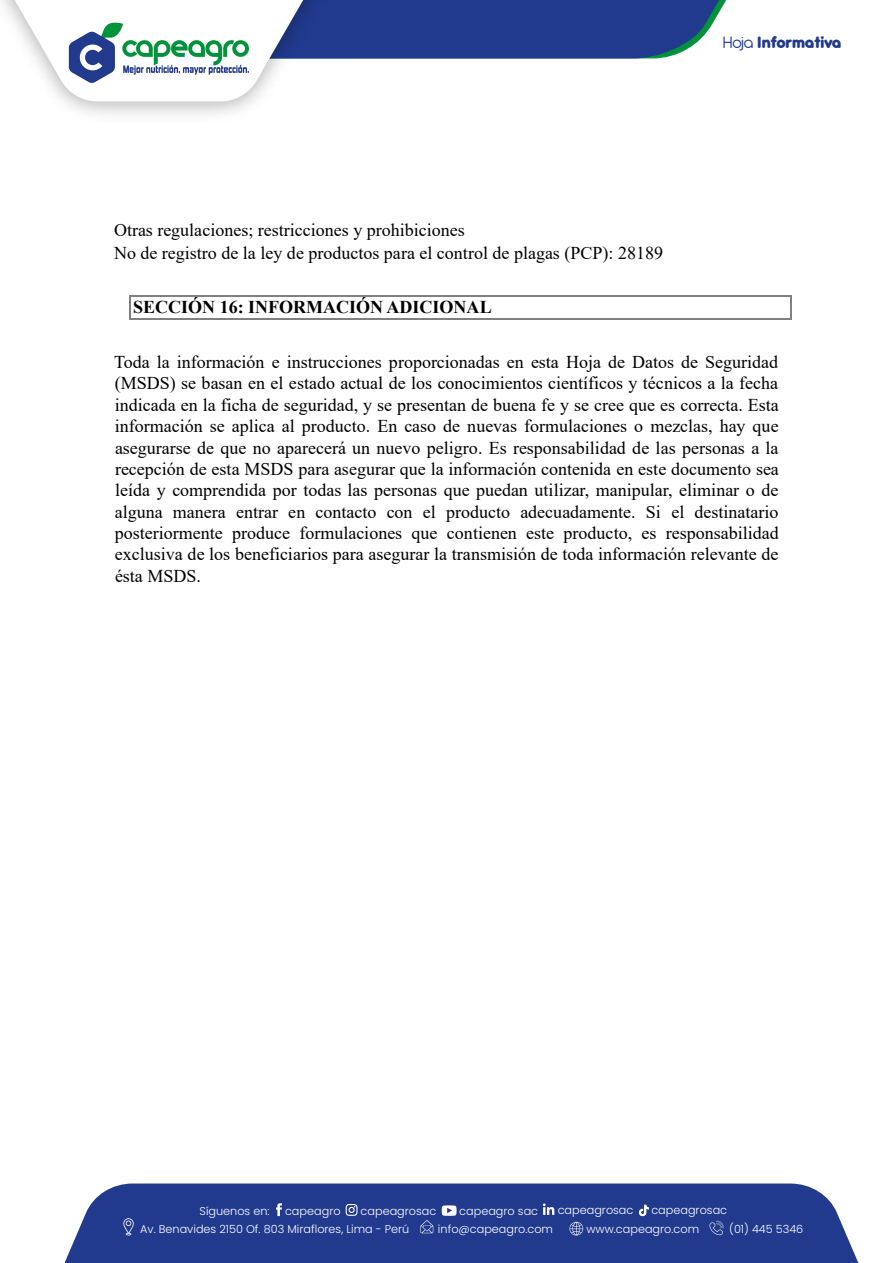
<style>
.page{position:relative;width:893px;height:1263px;background:#fff}
.page>*{position:absolute;margin:0;border:0;box-sizing:border-box;transform-origin:0 0}
.t1{font:18px/21.5px "Times New Roman";color:#000}
.t2{font:700 18px "Times New Roman";color:#000}
.t3{font:800 18px "Antipasto Pro";letter-spacing:-.025em;color:#213a8e}
.t4{font:300 11.25px "Poppins";color:#fff}
.s1{font-weight:400}
</style>
<div class="page">
<hr style="left:131px;top:295px;width:659px;height:2px;background:#808080">
<hr style="left:131px;top:318px;width:659px;height:2px;background:#808080">
<hr style="left:129px;top:297px;width:2px;height:21px;background:#808080">
<svg style="left:790px;top:295px;width:1px;height:25px"></svg>
<div style="left:65px;top:1183px;width:793px;height:80px;background:#213a8e"></div>
<svg style="left:569px;top:1222px;width:14px;height:13px"></svg>
<svg style="left:709px;top:1221px;width:15px;height:14px"></svg>
<svg style="left:123px;top:1218px;width:11px;height:17px"></svg>
<svg style="left:420px;top:1220px;width:13px;height:13px"></svg>
<svg style="left:276px;top:1203px;width:6px;height:13px"></svg>
<svg style="left:346px;top:1204px;width:12px;height:12px"></svg>
<svg style="left:543px;top:1203px;width:11px;height:12px"></svg>
<svg style="left:639px;top:1205px;width:10px;height:11px"></svg>
<svg style="left:442px;top:1205px;width:15px;height:11px"></svg>
<svg style="left:0;top:0;width:726px;height:101px"></svg>
<p class="t3" style="left:722px;top:31px;width:121px"><span class="s1">Hoja</span> Informativa</p>
<p class="t1" style="left:114px;top:217px;width:551px;line-height:23.4px">Otras regulaciones; restricciones y prohibiciones<br>No de registro de la ley de productos para el control de plagas (PCP): 28189</p>
<p class="t2" style="left:133px;top:294px;width:360px">SECCIÓN 16: INFORMACIÓN ADICIONAL</p>
<p class="t1" style="left:114px;top:350px;width:666px;text-align:justify">Toda la información e instrucciones proporcionadas en esta Hoja de Datos de Seguridad (MSDS) se basan en el estado actual de los conocimientos científicos y técnicos a la fecha indicada en la ficha de seguridad, y se presentan de buena fe y se cree que es correcta. Esta información se aplica al producto. En caso de nuevas formulaciones o mezclas, hay que asegurarse de que no aparecerá un nuevo peligro. Es responsabilidad de las personas a la recepción de esta MSDS para asegurar que la información contenida en este documento sea leída y comprendida por todas las personas que puedan utilizar, manipular, eliminar o de alguna manera entrar en contacto con el producto adecuadamente. Si el destinatario posteriormente produce formulaciones que contienen este producto, es responsabilidad exclusiva de los beneficiarios para asegurar la transmisión de toda información relevante de ésta MSDS.</p>
<p class="t4" style="left:200px;top:1204px;width:72px">Síguenos en:</p>
<p class="t4" style="left:285px;top:1204px;width:57px">capeagro</p>
<p class="t4" style="left:361px;top:1204px;width:77px">capeagrosac</p>
<p class="t4" style="left:459px;top:1204px;width:80px">capeagro sac</p>
<p class="t4" style="left:558px;top:1204px;width:77px">capeagrosac</p>
<p class="t4" style="left:651px;top:1204px;width:77px">capeagrosac</p>
<p class="t4" style="left:140px;top:1222px;width:271px">Av. Benavides 2150 Of. 803 Miraflores, Lima - Perú</p>
<p class="t4" style="left:438px;top:1222px;width:117px">info@capeagro.com</p>
<p class="t4" style="left:586px;top:1222px;width:114px">www.capeagro.com</p>
<p class="t4" style="left:729px;top:1222px;width:76px">(01) 445 5346</p>
</div>
